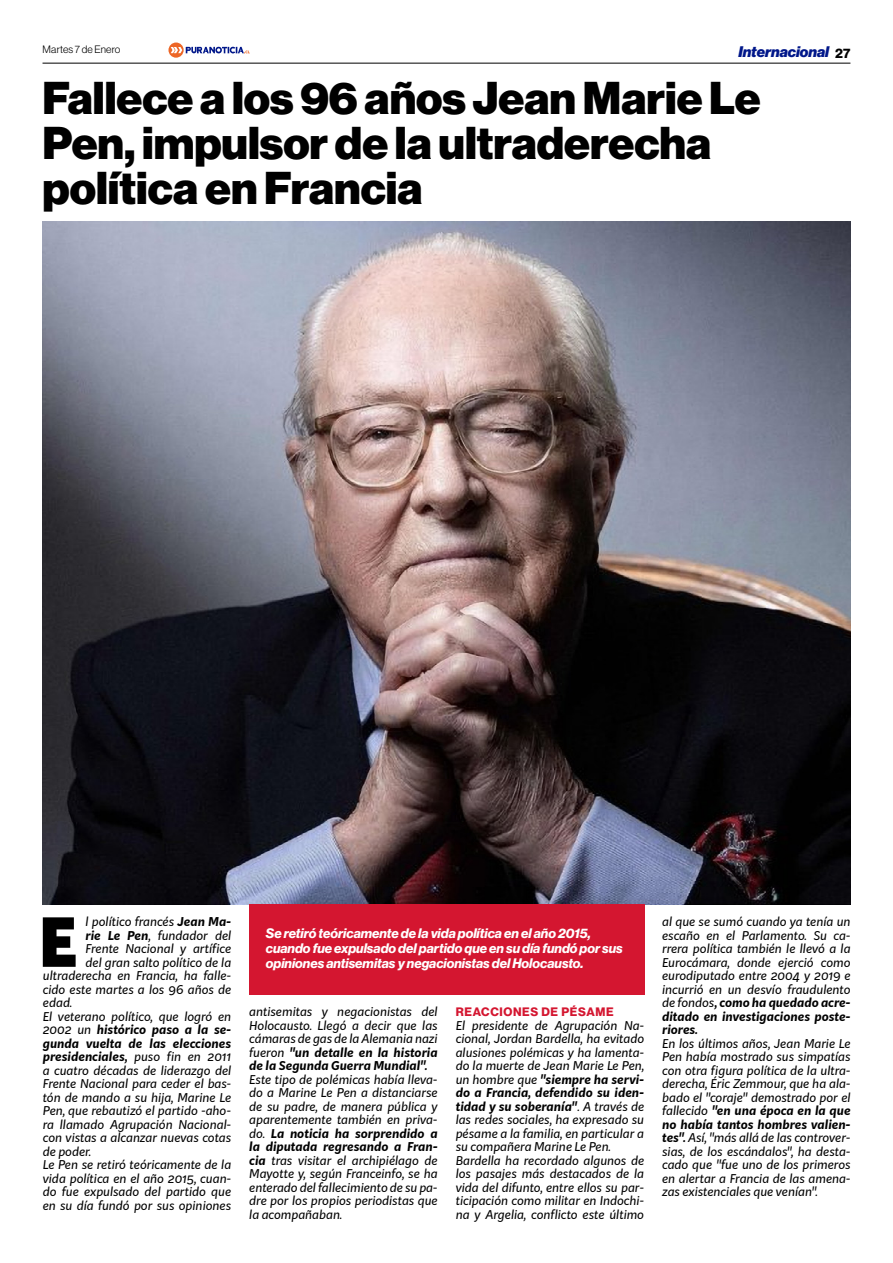
<style>
.page{position:relative;width:893px;height:1263px;background:#fff}
.page>*{position:absolute;margin:0;border:0;box-sizing:border-box;transform-origin:0 0}
.t1{font:900 66.3px "Kit Sans";color:#000}
.t2{font:900 45px/45px "Neue Haas Display";color:#000}
.t3{font:italic 900 15px "Neue Haas Display";color:#00178a}
.t4{font:italic 700 13.5px/15px "Neue Haas Display";color:#fff}
.t5{font:italic 12px/13.5px "Kit Sans";color:#000;text-align:justify}
.t6{font:italic 700 12px "Kit Sans";color:#000}
.t7{font:12px "N Haas Grotesk DS Pro 75 Bd";letter-spacing:.055em;color:#d41630}
.t8{font:10.5px "N Haas Grotesk DS Pro 45 Lt";letter-spacing:.02em;color:#000}
.s1{font-family:"N Haas Grotesk DS Pro 75 Bd";font-weight:400;font-style:normal;font-size:13.5px;color:#000}
.s2{font-weight:700}
.s3{font-weight:400}
</style>
<div class="page">
<hr style="left:43px;top:63px;width:807px;height:1px;background:#000">
<svg style="left:168px;top:43px;width:82px;height:15px"></svg>
<img style="left:43px;top:221px;width:807px;height:684px">
<div style="left:249px;top:905px;width:395px;height:90px;background:#d41630"></div>
<p class="t8" style="left:43px;top:44px;width:79px">Martes 7 de Enero</p>
<p class="t3" style="left:738px;top:43px;width:113px">Internacional <span class="s1">27</span></p>
<h2 class="t2" style="left:43px;top:77px;width:720px">Fallece a los 96 años Jean Marie Le<br>Pen, impulsor de la ultraderecha política en Francia</h2>
<h1 class="t1" style="left:39px;top:882px;width:40px">E</h1>
<p class="t5" style="left:86px;top:914px;width:147px">l político francés <span class="s2">Jean Ma-</span></p>
<p class="t5" style="left:86px;top:928px;width:147px"><span class="s2">rie Le Pen</span>, fundador del</p>
<p class="t5" style="left:86px;top:941px;width:147px">Frente Nacional y artífice</p>
<p class="t5" style="left:86px;top:955px;width:147px">del gran salto político de la</p>
<p class="t5" style="left:43px;top:968px;width:190px">ultraderecha en Francia, ha falle-</p>
<p class="t5" style="left:43px;top:982px;width:190px">cido este martes a los 96 años de</p>
<p class="t5" style="left:43px;top:995px;width:31px">edad.</p>
<p class="t5" style="left:43px;top:1009px;width:190px">El veterano político, que logró en</p>
<p class="t6" style="left:43px;top:1019px;width:190px"><span class="s3">2002 un</span> histórico paso a la se-</p>
<p class="t6" style="left:43px;top:1033px;width:190px">gunda vuelta de las elecciones</p>
<p class="t6" style="left:43px;top:1046px;width:190px">presidenciales, <span class="s3">puso fin en 2011</span></p>
<p class="t5" style="left:43px;top:1063px;width:190px">a cuatro décadas de liderazgo del</p>
<p class="t5" style="left:43px;top:1076px;width:190px">Frente Nacional para ceder el bas-</p>
<p class="t5" style="left:43px;top:1090px;width:190px">tón de mando a su hija, Marine Le</p>
<p class="t5" style="left:43px;top:1103px;width:190px">Pen, que rebautizó el partido -aho-</p>
<p class="t5" style="left:43px;top:1117px;width:190px">ra llamado Agrupación Nacional-</p>
<p class="t5" style="left:43px;top:1130px;width:190px">con vistas a alcanzar nuevas cotas</p>
<p class="t5" style="left:43px;top:1144px;width:50px">de poder.</p>
<p class="t5" style="left:43px;top:1157px;width:190px">Le Pen se retiró teóricamente de la</p>
<p class="t5" style="left:43px;top:1171px;width:190px">vida política en el año 2015, cuan-</p>
<p class="t5" style="left:43px;top:1184px;width:190px">do fue expulsado del partido que</p>
<p class="t5" style="left:43px;top:1198px;width:190px">en su día fundó por sus opiniones</p>
<p class="t4" style="left:266px;top:926px;width:359px">Se retiró teóricamente de la vida política en el año 2015, cuando fue expulsado del partido que en su día fundó por sus opiniones antisemitas y negacionistas del Holocausto.</p>
<p class="t5" style="left:249px;top:1004px;width:190px">antisemitas y negacionistas del Holocausto. Llegó a decir que las cámaras de gas de la Alemania nazi fueron <span class="s2">"un detalle en la historia de la Segunda Guerra Mundial".</span></p>
<p class="t5" style="left:249px;top:1072px;width:190px">Este tipo de polémicas había lleva&shy;do a Marine Le Pen a distanciarse de su padre, de manera pública y aparentemente también en priva&shy;do. <span class="s2">La noticia ha sorprendido a la diputada regresando a Fran&shy;cia</span> tras visitar el archipiélago de Mayotte y, según Franceinfo, se ha enterado del fallecimiento de su pa&shy;dre por los propios periodistas que la acompañaban.</p>
<p class="t7" style="left:456px;top:1005px;width:159px">REACCIONES DE PÉSAME</p>
<p class="t5" style="left:456px;top:1018px;width:190px;text-align:left">El presidente de Agrupación Na&shy;cional, Jordan Bardella, ha evitado alusiones polémicas y ha lamenta&shy;do la muerte de Jean Marie Le Pen, un hombre que <span class="s2">"siempre ha servi&shy;do a Francia, defendido su iden&shy;tidad y su soberanía"</span>. A través de las redes sociales, ha expresado su pésame a la familia, en particular a su compañera Marine Le Pen.<br>Bardella ha recordado algunos de los pasajes más destacados de la vida del difunto, entre ellos su par&shy;ticipación como militar en Indochi&shy;na y Argelia, conflicto este último</p>
<p class="t5" style="left:662px;top:914px;width:190px">al que se sumó cuando ya tenía un escaño en el Parlamento. Su ca&shy;rrera política también le llevó a la Eurocámara, donde ejerció como eurodiputado entre 2004 y 2019 e incurrió en un desvío fraudulento de fondos<span class="s2">, como ha quedado acre&shy;ditado en investigaciones poste&shy;riores.</span></p>
<p class="t5" style="left:662px;top:1036px;width:190px">En los últimos años, Jean Marie Le Pen había mostrado sus simpatías con otra figura política de la ultra&shy;derecha, Éric Zemmour, que ha ala&shy;bado el "coraje" demostrado por el fallecido <span class="s2">"en una época en la que no había tantos hombres valien&shy;tes".</span> Así, "más allá de las controver&shy;sias, de los escándalos", ha desta&shy;cado que "fue uno de los primeros en alertar a Francia de las amena&shy;zas existenciales que venían".</p>
</div>
